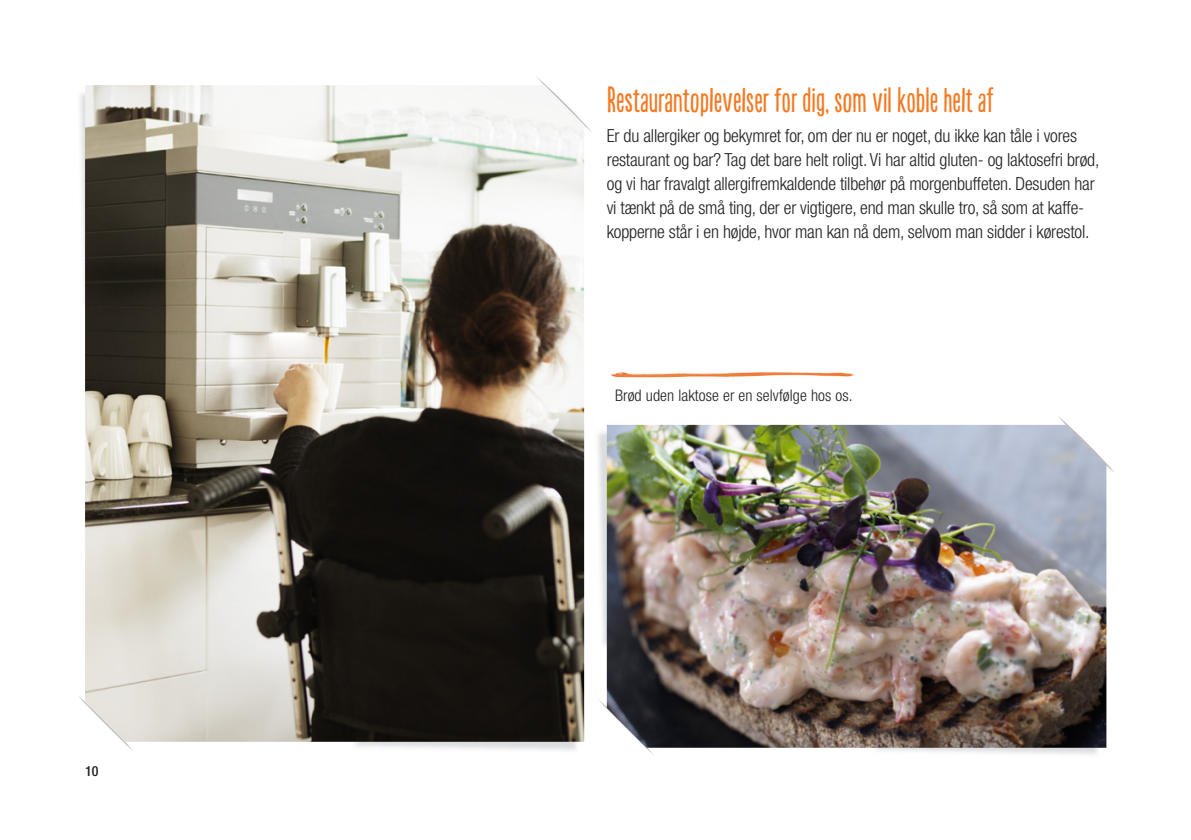
<style>
.page{position:relative;width:1191px;height:840px;background:#fff}
.page>*{position:absolute;margin:0;border:0;box-sizing:border-box;transform-origin:0 0}
.t1{font:34px "Populaire For Scandic";color:#f47921}
.t2{font:300 condensed 18px/24px "Helvetica Neue LT Std";letter-spacing:-.01em;color:#231f20}
.t3{font:300 condensed 16px "Helvetica Neue LT Std";letter-spacing:.005em;color:#231f20}
.t4{font:500 condensed 14px "Helvetica Neue LT Std";color:#231f20}
</style>
<div class="page">
<svg style="left:78px;top:696px;width:56px;height:55px"></svg>
<svg style="left:537px;top:77px;width:55px;height:55px"></svg>
<img style="left:348px;top:741px;width:234px;height:10px">
<img style="left:85px;top:85px;width:499px;height:656px">
<img style="left:610px;top:372px;width:245px;height:6px">
<img style="left:598px;top:427px;width:9px;height:220px">
<svg style="left:599px;top:698px;width:55px;height:57px"></svg>
<img style="left:869px;top:747px;width:233px;height:8px">
<img style="left:607px;top:424px;width:499px;height:323px">
<svg style="left:1058px;top:416px;width:56px;height:56px"></svg>
<p class="t4" style="left:85px;top:761px;width:15px">10</p>
<h1 class="t1" style="left:607px;top:81px;width:388px">Restaurantoplevelser for dig, som vil koble helt af</h1>
<p class="t2" style="left:607px;top:123px;width:494px">Er du allergiker og bekymret for, om der nu er noget, du ikke kan tåle i vores restaurant og bar? Tag det bare helt roligt. Vi har altid gluten- og laktosefri brød, og vi har fravalgt allergifremkaldende tilbehør på morgenbuffeten. Desuden har vi tænkt på de små ting, der er vigtigere, end man skulle tro, så som at kaffe&shy;kopperne står i en højde, hvor man kan nå dem, selvom man sidder i kørestol.</p>
<p class="t3" style="left:615px;top:386px;width:239px">Brød uden laktose er en selvfølge hos os.</p>
</div>
